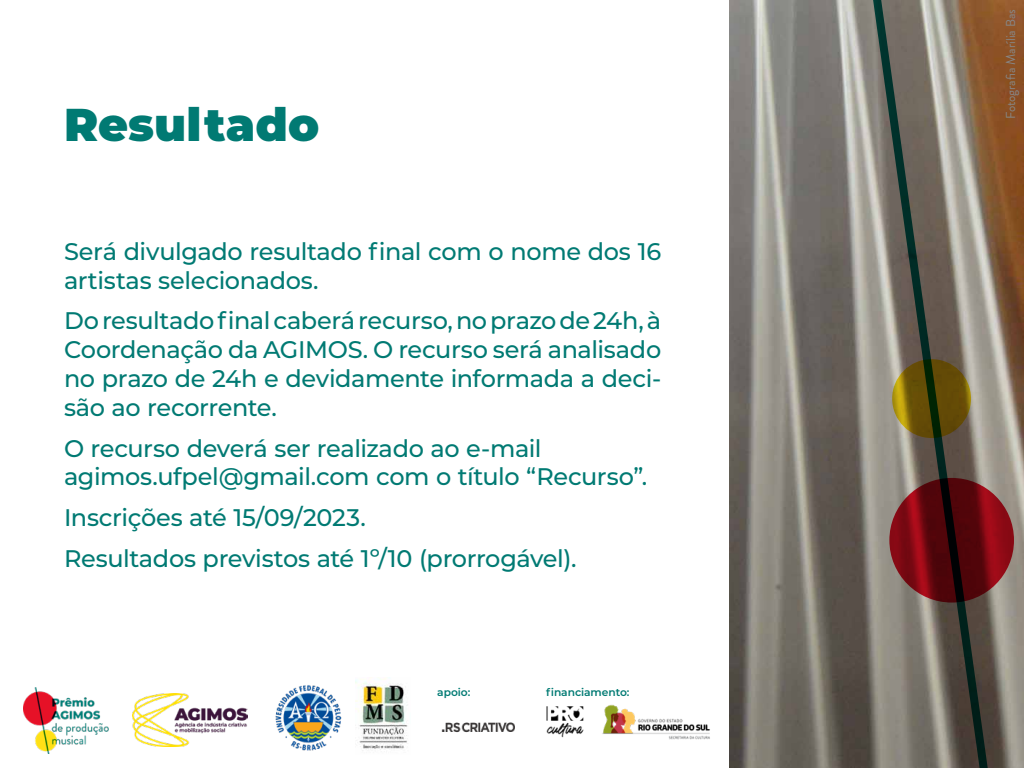
<style>
.page{position:relative;width:1024px;height:768px;background:#fff}
.page>*{position:absolute;margin:0;border:0;box-sizing:border-box;transform-origin:0 0}
.t1{font:900 46px "Montserrat";color:#017a73}
.t2{font:500 24px/28.8px "Montserrat";letter-spacing:-.015em;color:#017a73}
.t3{font:13px "Brandon Grotesque";letter-spacing:-.005em;color:#878787}
.t4{font:600 10.7px "Montserrat";letter-spacing:-.005em;color:#017a73}
</style>
<div class="page">
<img style="left:729px;top:0;width:295px;height:768px">
<img style="left:275px;top:685px;width:67px;height:66px">
<img style="left:356px;top:678px;width:52px;height:73px">
<img style="left:441px;top:722px;width:73px;height:11px">
<img style="left:546px;top:704px;width:164px;height:36px">
<img style="left:132px;top:694px;width:115px;height:53px">
<img style="left:24px;top:688px;width:85px;height:65px">
<svg style="left:868px;top:0;width:124px;height:768px;background:#817a6f"></svg>
<svg style="left:889px;top:478px;width:125px;height:125px;background:#65070f"></svg>
<svg style="left:892px;top:359px;width:79px;height:79px;background:#635107"></svg>
<h1 class="t1" style="left:64px;top:90px;width:257px">Resultado</h1>
<p class="t2" style="left:64px;top:236px;width:599px">Será divulgado resultado final com o nome dos 16 artistas selecionados.</p>
<p class="t2" style="left:64px;top:306px;width:599px;text-align:justify">Do resultado final caberá recurso, no prazo de 24h, à Coordenação da AGIMOS. O recurso será analisado no prazo de 24h e devidamente informada a deci&shy;são ao recorrente.</p>
<p class="t2" style="left:64px;top:433px;width:585px">O recurso deverá ser realizado ao e-mail agimos.ufpel@gmail.com com o título “Recurso”.</p>
<p class="t2" style="left:64px;top:496px;width:514px;line-height:40.8px">Inscrições até 15/09/2023.<br>Resultados previstos até 1º/10 (prorrogável).</p>
<p class="t4" style="left:437px;top:685px;width:35px">apoio:</p>
<p class="t4" style="left:546px;top:685px;width:85px">financiamento:</p>
<p class="t3" style="left:1002px;top:119px;width:111px;rotate:-90deg">Fotografia Marília Bas</p>
</div>
